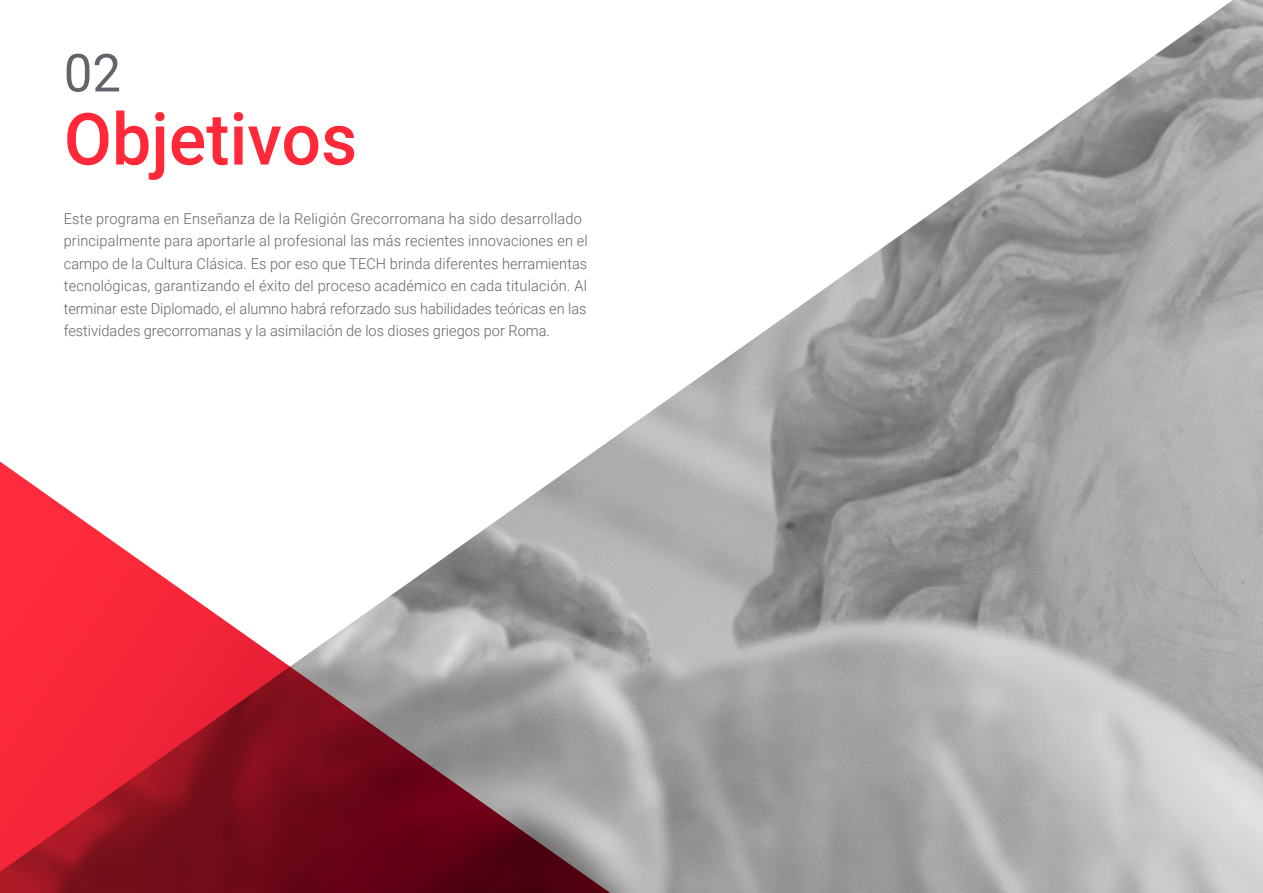
<style>
.page{position:relative;width:1263px;height:893px;background:#fff}
.page>*{position:absolute;margin:0;border:0;box-sizing:border-box;transform-origin:0 0}
.t1{font:500 72px "Roboto";color:#ff293a}
.t2{font:52.5px "Roboto";color:#61646a}
.t3{font:300 15px/22.5px "Roboto";letter-spacing:.005em;color:#61646a}
</style>
<div class="page">
<img style="left:602px;top:0;width:661px;height:893px">
<svg style="left:0;top:446px;width:640px;height:447px"></svg>
<h2 class="t2" style="left:64px;top:36px;width:59px">02</h2>
<h1 class="t1" style="left:64px;top:89px;width:295px">Objetivos</h1>
<p class="t3" style="left:64px;top:207px;width:525px">Este programa en Enseñanza de la Religión Grecorromana ha sido desarrollado principalmente para aportarle al profesional las más recientes innovaciones en el campo de la Cultura Clásica. Es por eso que TECH brinda diferentes herramientas tecnológicas, garantizando el éxito del proceso académico en cada titulación. Al terminar este Diplomado, el alumno habrá reforzado sus habilidades teóricas en las festividades grecorromanas y la asimilación de los dioses griegos por Roma.</p>
</div>
